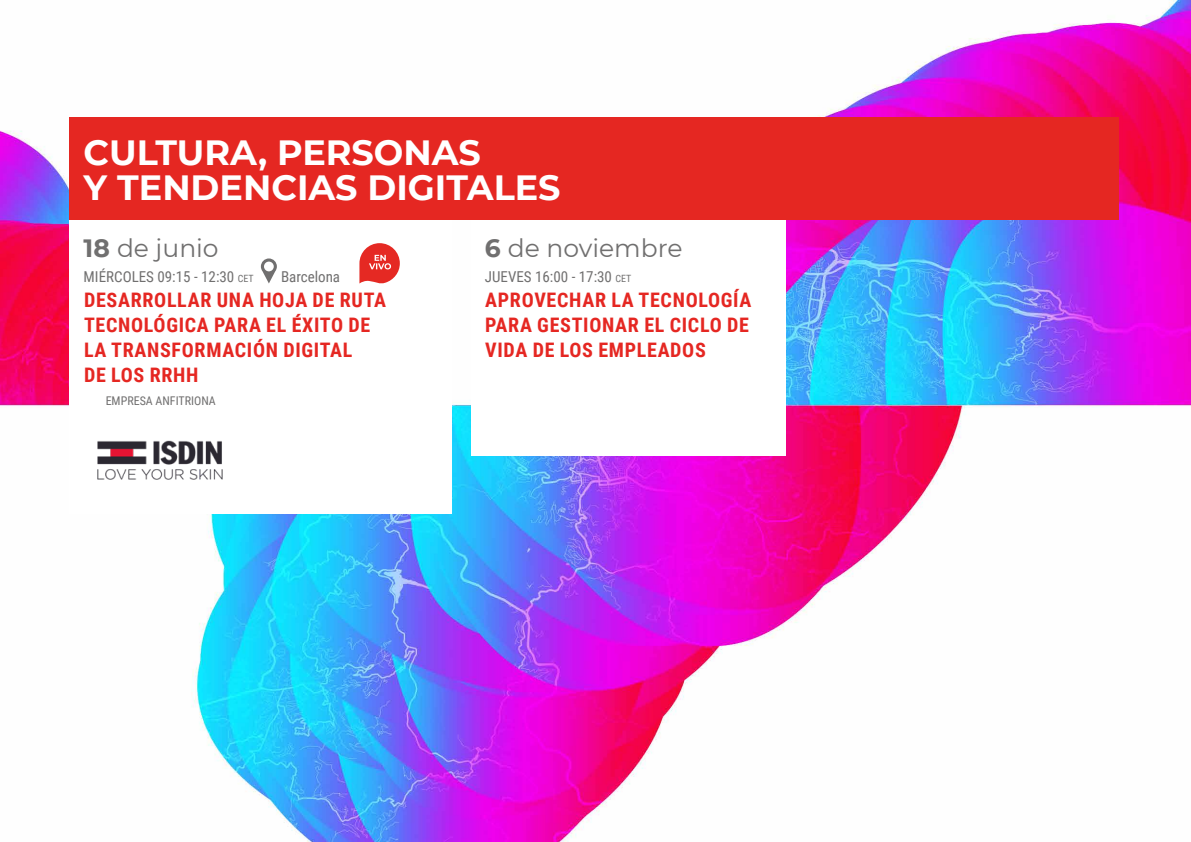
<style>
.page{position:relative;width:1191px;height:842px;background:#fff}
.page>*{position:absolute;margin:0;border:0;box-sizing:border-box;transform-origin:0 0}
.t1{font:700 35px/35px "Montserrat";color:#fff}
.t2{font:25px "Montserrat";color:#706f6f}
.t3{font:700 20px/25px "Roboto Condensed";letter-spacing:.035em;color:#e52722}
.t4{font:15px "Roboto Condensed";color:#706f6f}
.t5{font:12px "Roboto Condensed";color:#706f6f}
.s1{font-weight:700}
.s2{font-size:10px}
</style>
<div class="page">
<img style="left:0;top:0;width:1191px;height:842px">
<div style="left:69px;top:118px;width:1049px;height:102px;background:#e52722"></div>
<div style="left:69px;top:220px;width:383px;height:293px;background:#fff"></div>
<svg style="left:359px;top:243px;width:41px;height:41px"></svg>
<svg style="left:261px;top:258px;width:16px;height:25px"></svg>
<div style="left:471px;top:220px;width:314px;height:235px;background:#fff"></div>
<img style="left:97px;top:440px;width:126px;height:40px">
<h1 class="t1" style="left:84px;top:133px;width:478px">CULTURA, PERSONAS<br>Y TENDENCIAS DIGITALES</h1>
<p class="t2" style="left:84px;top:231px;width:136px"><span class="s1">18</span> de junio</p>
<p class="t4" style="left:84px;top:266px;width:171px">MIÉRCOLES 09:15 - 12:30 <span class="s2">CET</span></p>
<p class="t4" style="left:281px;top:266px;width:61px">Barcelona</p>
<p class="t3" style="left:84px;top:286px;width:303px">DESARROLLAR UNA HOJA DE RUTA<br>TECNOLÓGICA PARA EL ÉXITO DE<br>LA TRANSFORMACIÓN DIGITAL<br>DE LOS RRHH</p>
<p class="t2" style="left:485px;top:231px;width:199px"><span class="s1">6</span> de noviembre</p>
<p class="t4" style="left:485px;top:266px;width:148px">JUEVES 16:00 - 17:30 <span class="s2">CET</span></p>
<p class="t3" style="left:485px;top:286px;width:268px">APROVECHAR LA TECNOLOGÍA<br>PARA GESTIONAR EL CICLO DE<br>VIDA DE LOS EMPLEADOS</p>
<p class="t5" style="left:106px;top:392px;width:112px">EMPRESA ANFITRIONA</p>
</div>
